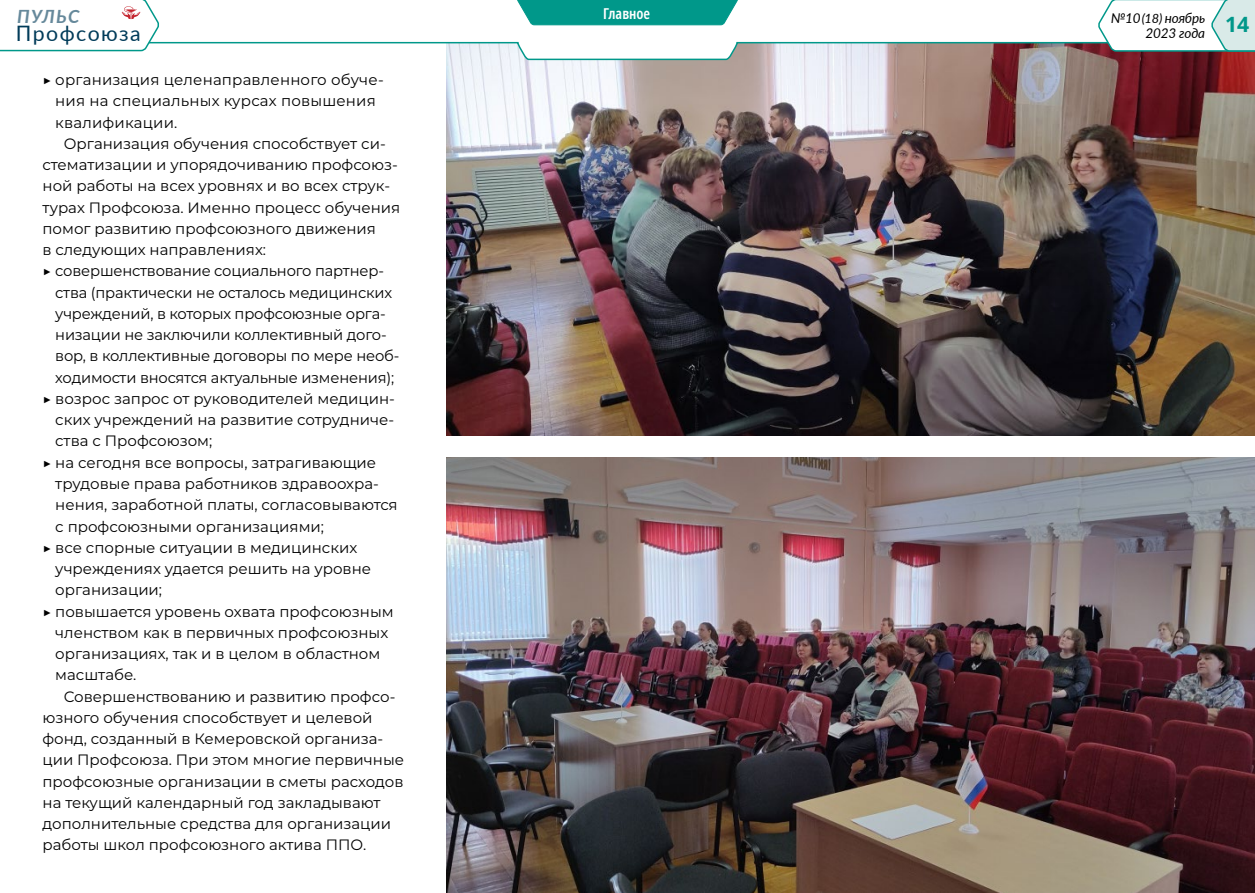
<style>
.page{position:relative;width:1255px;height:893px;background:#fff}
.page>*{position:absolute;margin:0;border:0;box-sizing:border-box;transform-origin:0 0}
.t1{font:21.3px "Lato";letter-spacing:.07em;color:#003b59}
.t2{font:italic 700 18.3px "Lato";letter-spacing:.07em;color:#66899b}
.t3{font:15px "Montserrat";color:#000}
.t4{font:600 extra-condensed 15px "Noto Sans";color:#fff}
.t5{font:italic 13.5px/15.3px "Lato";letter-spacing:-.01em;color:#000}
.s1{font-family:"Montserrat Alternates";font-weight:100;font-style:italic}
.s2{font-size:12.75px}
</style>
<div class="page">
<img style="left:446px;top:61px;width:808px;height:375px">
<img style="left:446px;top:457px;width:808px;height:436px">
<svg style="left:161px;top:41px;width:1093px;height:20px"></svg>
<svg style="left:517px;top:0;width:221px;height:26px"></svg>
<svg style="left:1096px;top:0;width:158px;height:52px"></svg>
<svg style="left:0;top:0;width:161px;height:52px"></svg>
<p class="t2" style="left:17px;top:3px;width:64px">ПУЛЬС</p>
<h1 class="t1" style="left:16px;top:18px;width:126px">Профсоюза</h1>
<p class="t3" style="left:43px;top:69px;width:343px"><span class="s1">▶</span> организация целенаправленного обуче-</p>
<p class="t3" style="left:55px;top:91px;width:322px">ния на специальных курсах повышения</p>
<p class="t3" style="left:55px;top:112px;width:124px">квалификации.</p>
<p class="t3" style="left:64px;top:133px;width:323px">Организация обучения способствует си-</p>
<p class="t3" style="left:43px;top:154px;width:357px">стематизации и упорядочиванию профсоюз-</p>
<p class="t3" style="left:43px;top:176px;width:349px">ной работы на всех уровнях и во всех струк-</p>
<p class="t3" style="left:43px;top:197px;width:359px">турах Профсоюза. Именно процесс обучения</p>
<p class="t3" style="left:43px;top:218px;width:335px">помог развитию профсоюзного движения</p>
<p class="t3" style="left:43px;top:239px;width:225px">в следующих направлениях:</p>
<p class="t3" style="left:43px;top:261px;width:343px"><span class="s1">▶</span> совершенствование социального партнер-</p>
<p class="t3" style="left:55px;top:282px;width:338px">ства (практически не осталось медицинских</p>
<p class="t3" style="left:55px;top:303px;width:332px">учреждений, в которых профсоюзные орга-</p>
<p class="t3" style="left:55px;top:325px;width:333px">низации не заключили коллективный дого-</p>
<p class="t3" style="left:55px;top:346px;width:345px">вор, в коллективные договоры по мере необ-</p>
<p class="t3" style="left:55px;top:367px;width:340px">ходимости вносятся актуальные изменения);</p>
<p class="t3" style="left:43px;top:388px;width:354px"><span class="s1">▶</span> возрос запрос от руководителей медицин-</p>
<p class="t3" style="left:55px;top:410px;width:340px">ских учреждений на развитие сотрудниче-</p>
<p class="t3" style="left:55px;top:431px;width:158px">ства с Профсоюзом;</p>
<p class="t3" style="left:43px;top:452px;width:335px"><span class="s1">▶</span> на сегодня все вопросы, затрагивающие</p>
<p class="t3" style="left:55px;top:473px;width:325px">трудовые права работников здравоохра-</p>
<p class="t3" style="left:55px;top:495px;width:344px">нения, заработной платы, согласовываются</p>
<p class="t3" style="left:55px;top:516px;width:270px">с профсоюзными организациями;</p>
<p class="t3" style="left:43px;top:537px;width:316px"><span class="s1">▶</span> все спорные ситуации в медицинских</p>
<p class="t3" style="left:55px;top:558px;width:317px">учреждениях удается решить на уровне</p>
<p class="t3" style="left:55px;top:580px;width:108px">организации;</p>
<p class="t3" style="left:43px;top:601px;width:352px"><span class="s1">▶</span> повышается уровень охвата профсоюзным</p>
<p class="t3" style="left:55px;top:622px;width:334px">членством как в первичных профсоюзных</p>
<p class="t3" style="left:55px;top:643px;width:326px">организациях, так и в целом в областном</p>
<p class="t3" style="left:55px;top:665px;width:83px">масштабе.</p>
<p class="t3" style="left:64px;top:686px;width:333px">Совершенствованию и развитию профсо-</p>
<p class="t3" style="left:43px;top:707px;width:331px">юзного обучения способствует и целевой</p>
<p class="t3" style="left:43px;top:728px;width:342px">фонд, созданный в Кемеровской организа-</p>
<p class="t3" style="left:43px;top:750px;width:363px">ции Профсоюза. При этом многие первичные</p>
<p class="t3" style="left:43px;top:771px;width:362px">профсоюзные организации в сметы расходов</p>
<p class="t3" style="left:43px;top:792px;width:339px">на текущий календарный год закладывают</p>
<p class="t3" style="left:43px;top:813px;width:350px">дополнительные средства для организации</p>
<p class="t3" style="left:43px;top:835px;width:325px">работы школ профсоюзного актива ППО.</p>
<p class="t4" style="left:603px;top:3px;width:49px">Главное</p>
<p class="t5" style="left:1145px;top:10px;width:105px;text-indent:-35px">№10 <span class="s2">(18)</span> ноябрь<br>2023 года <sup>14</sup></p>
</div>
